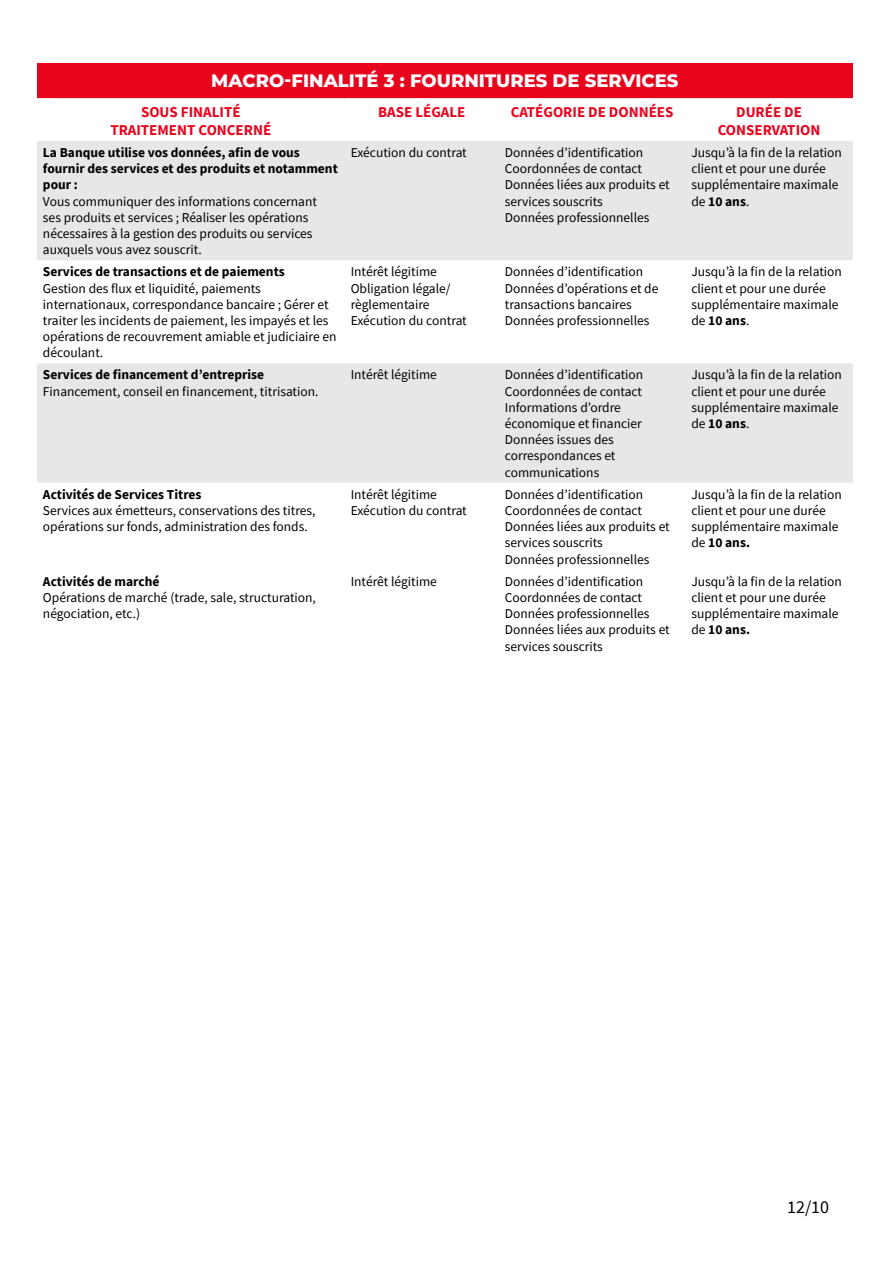
<style>
.page{position:relative;width:893px;height:1263px;background:#fff}
.page>*{position:absolute;margin:0;border:0;box-sizing:border-box;transform-origin:0 0}
.t1{font:800 18px "Montserrat";color:#fff}
.t2{font:18px "Source Sans Pro";color:#000}
.t3{font:700 15px/18px "Source Sans Pro";color:#e9041e;text-align:center}
.t4{font:13.5px/16.2px "Source Sans Pro";color:#000}
.t5{font:700 13.5px/16.2px "Source Sans Pro";color:#000}
.s1{font-weight:700}
</style>
<div class="page">
<div style="left:37px;top:64px;width:816px;height:35px;background:#e9041e"></div>
<svg style="left:37px;top:141px;width:816px;height:342px;fill:#e6e7e8"></svg>
<hr style="left:37px;top:98px;width:308px;height:2px;background:#fff">
<hr style="left:345px;top:98px;width:154px;height:2px;background:#fff">
<hr style="left:499px;top:98px;width:186px;height:2px;background:#fff">
<hr style="left:685px;top:98px;width:168px;height:2px;background:#fff">
<h1 class="t1" style="left:211px;top:68px;width:469px">MACRO-FINALITÉ 3 : FOURNITURES DE SERVICES</h1>
<p class="t3" style="left:110px;top:103px;width:162px">SOUS FINALITÉ<br>TRAITEMENT CONCERNÉ</p>
<p class="t3" style="left:378px;top:103px;width:89px">BASE LÉGALE</p>
<p class="t3" style="left:511px;top:103px;width:164px">CATÉGORIE DE DONNÉES</p>
<p class="t3" style="left:718px;top:103px;width:104px">DURÉE DE<br>CONSERVATION</p>
<p class="t5" style="left:43px;top:144px;width:296px">La Banque utilise vos données, afin de vous fournir des services et des produits et notamment pour :</p>
<p class="t4" style="left:43px;top:193px;width:276px">Vous communiquer des informations concernant ses produits et services ; Réaliser les opérations nécessaires à la gestion des produits ou services auxquels vous avez souscrit.</p>
<p class="t4" style="left:351px;top:144px;width:118px">Exécution du contrat</p>
<p class="t4" style="left:505px;top:144px;width:166px">Données d’identification<br>Coordonnées de contact<br>Données liées aux produits et services souscrits<br>Données professionnelles</p>
<p class="t4" style="left:691px;top:144px;width:152px">Jusqu’à la fin de la relation client et pour une durée supplémentaire maximale de <span class="s1">10 ans</span>.</p>
<p class="t5" style="left:43px;top:264px;width:243px">Services de transactions et de paiements</p>
<p class="t4" style="left:43px;top:280px;width:295px">Gestion des flux et liquidité, paiements internationaux, correspondance bancaire ; Gérer et traiter les incidents de paiement, les impayés et les opérations de recouvrement amiable et judiciaire en découlant.</p>
<p class="t5" style="left:43px;top:367px;width:223px">Services de financement d’entreprise</p>
<p class="t4" style="left:43px;top:383px;width:277px">Financement, conseil en financement, titrisation.</p>
<p class="t5" style="left:43px;top:486px;width:160px">Activités de Services Titres</p>
<p class="t4" style="left:43px;top:502px;width:274px">Services aux émetteurs, conservations des titres, opérations sur fonds, administration des fonds.</p>
<p class="t5" style="left:43px;top:573px;width:118px">Activités de marché</p>
<p class="t4" style="left:43px;top:589px;width:274px">Opérations de marché (trade, sale, structuration, négociation, etc.)</p>
<p class="t4" style="left:351px;top:264px;width:118px">Intérêt légitime<br>Obligation légale/ règlementaire<br>Exécution du contrat</p>
<p class="t4" style="left:505px;top:264px;width:155px">Données d’identification<br>Données d’opérations et de transactions bancaires<br>Données professionnelles</p>
<p class="t4" style="left:691px;top:264px;width:152px">Jusqu’à la fin de la relation client et pour une durée supplémentaire maximale de <span class="s1">10 ans</span>.</p>
<p class="t4" style="left:351px;top:367px;width:88px">Intérêt légitime</p>
<p class="t4" style="left:505px;top:367px;width:140px">Données d’identification<br>Coordonnées de contact<br>Informations d’ordre économique et financier<br>Données issues des correspondances et communications</p>
<p class="t4" style="left:691px;top:367px;width:152px">Jusqu’à la fin de la relation client et pour une durée supplémentaire maximale de <span class="s1">10 ans</span>.</p>
<p class="t4" style="left:351px;top:486px;width:118px">Intérêt légitime<br>Exécution du contrat</p>
<p class="t4" style="left:505px;top:486px;width:166px">Données d’identification<br>Coordonnées de contact<br>Données liées aux produits et services souscrits<br>Données professionnelles</p>
<p class="t4" style="left:691px;top:486px;width:152px">Jusqu’à la fin de la relation client et pour une durée supplémentaire maximale de <span class="s1">10 ans.</span></p>
<p class="t4" style="left:351px;top:573px;width:88px">Intérêt légitime</p>
<p class="t4" style="left:505px;top:573px;width:166px">Données d’identification<br>Coordonnées de contact<br>Données professionnelles<br>Données liées aux produits et services souscrits</p>
<p class="t4" style="left:691px;top:573px;width:152px">Jusqu’à la fin de la relation client et pour une durée supplémentaire maximale de <span class="s1">10 ans.</span></p>
<h1 class="t2" style="left:787px;top:1195px;width:44px">12/10</h1>
</div>
